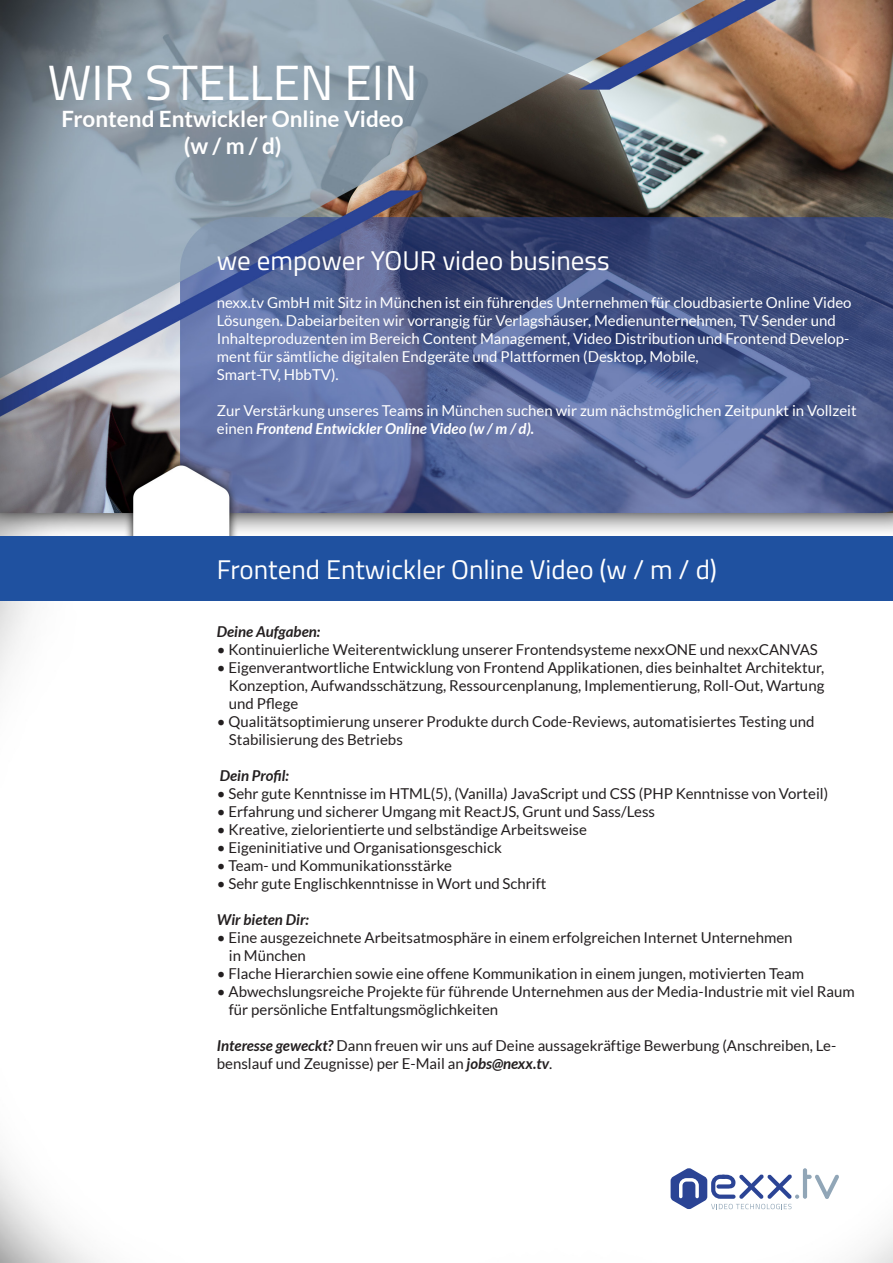
<style>
.page{position:relative;width:893px;height:1263px;background:#fff}
.page>*{position:absolute;margin:0;border:0;box-sizing:border-box;transform-origin:0 0}
.t1{font:49.5px "Titillium Web";color:#fff}
.t2{font:27px "Titillium Web";color:#fff}
.t3{font:700 22.5px/27px "Lato";color:#fff;text-align:center}
.Einrücküng{font:15px/18px "Lato";color:#231f20}
.t4{font:15px/18px "Lato";color:#fff}
.t5{font:italic 700 15px "Lato";color:#231f20}
.s1{font-weight:700;font-style:italic}
</style>
<div class="page">
<img style="left:0;top:0;width:893px;height:1263px">
<div style="left:0;top:536px;width:893px;height:64px;background:#1f51a0"></div>
<svg style="left:671px;top:1168px;width:168px;height:41px"></svg>
<p class="t1" style="left:48px;top:46px;width:371px">WIR STELLEN EIN</p>
<p class="t3" style="left:61px;top:105px;width:344px">Frontend Entwickler Online Video (w / m / d)</p>
<p class="t2" style="left:217px;top:241px;width:394px">we empower YOUR video business</p>
<p class="t4" style="left:217px;top:293px;width:636px">nexx.tv GmbH mit Sitz in München ist ein führendes Unternehmen für cloudbasierte Online Video Lösungen. Dabeiarbeiten wir vorrangig für Verlagshäuser, Medienunternehmen, TV Sender und Inhalteproduzenten im Bereich Content Management, Video Distribution und Frontend Develop&shy;ment für sämtliche digitalen Endgeräte und Plattformen (Desktop, Mobile,<br>Smart-TV, HbbTV).</p>
<p class="t4" style="left:217px;top:401px;width:641px">Zur Verstärkung unseres Teams in München suchen wir zum nächstmöglichen Zeitpunkt in Vollzeit einen <span class="s1">Frontend Entwickler Online Video (w / m / d).</span></p>
<p class="t2" style="left:217px;top:550px;width:502px">Frontend Entwickler Online Video (w / m / d)</p>
<p class="t5" style="left:217px;top:623px;width:105px">Deine Aufgaben:</p>
<p class="Einrücküng" style="left:217px;top:640px;width:602px">• Kontinuierliche Weiterentwicklung unserer Frontendsysteme nexxONE und nexxCANVAS</p>
<p class="Einrücküng" style="left:217px;top:658px;width:609px">• Eigenverantwortliche Entwicklung von Frontend Applikationen, dies beinhaltet Architektur,</p>
<p class="Einrücküng" style="left:229px;top:676px;width:597px">Konzeption, Aufwandsschätzung, Ressourcenplanung, Implementierung, Roll-Out, Wartung</p>
<p class="Einrücküng" style="left:229px;top:694px;width:71px">und Pflege</p>
<p class="Einrücküng" style="left:217px;top:712px;width:599px">• Qualitätsoptimierung unserer Produkte durch Code-Reviews, automatisiertes Testing und</p>
<p class="Einrücküng" style="left:229px;top:730px;width:175px">Stabilisierung des Betriebs</p>
<p class="t5" style="left:220px;top:767px;width:71px">Dein Profil:</p>
<p class="Einrücküng" style="left:217px;top:784px;width:613px">• Sehr gute Kenntnisse im HTML(5), (Vanilla) JavaScript und CSS (PHP Kenntnisse von Vorteil)</p>
<p class="Einrücküng" style="left:217px;top:802px;width:440px">• Erfahrung und sicherer Umgang mit ReactJS, Grunt und Sass/Less</p>
<p class="Einrücküng" style="left:217px;top:820px;width:372px">• Kreative, zielorientierte und selbstä ndige Arbeitsweise</p>
<p class="Einrücküng" style="left:217px;top:838px;width:286px">• Eigeninitiative und Organisationsgeschick</p>
<p class="Einrücküng" style="left:217px;top:856px;width:237px">• Team- und Kommunikationsstä rke</p>
<p class="Einrücküng" style="left:217px;top:874px;width:331px">• Sehr gute Englischkenntnisse in Wort und Schrift</p>
<p class="t5" style="left:217px;top:911px;width:94px">Wir bieten Dir:</p>
<p class="Einrücküng" style="left:217px;top:928px;width:577px">• Eine ausgezeichnete Arbeitsatmosphäre in einem erfolgreichen Internet Unternehmen</p>
<p class="Einrücküng" style="left:229px;top:946px;width:79px">in München</p>
<p class="Einrücküng" style="left:217px;top:964px;width:589px">• Flache Hierarchien sowie eine offene Kommunikation in einem jungen, motivierten Team</p>
<p class="Einrücküng" style="left:217px;top:982px;width:639px">• Abwechslungsreiche Projekte für führende Unternehmen aus der Media-Industrie mit viel Raum</p>
<p class="Einrücküng" style="left:229px;top:1000px;width:271px">für persönliche Entfaltungsmöglichkeiten</p>
<p class="Einrücküng" style="left:217px;top:1036px;width:621px"><span class="s1">Interesse geweckt?</span> Dann freuen wir uns auf Deine aussagekräftige Bewerbung (Anschreiben, Le&shy;benslauf und Zeugnisse) per E-Mail an <span class="s1">jobs@nexx.tv</span>.</p>
</div>
